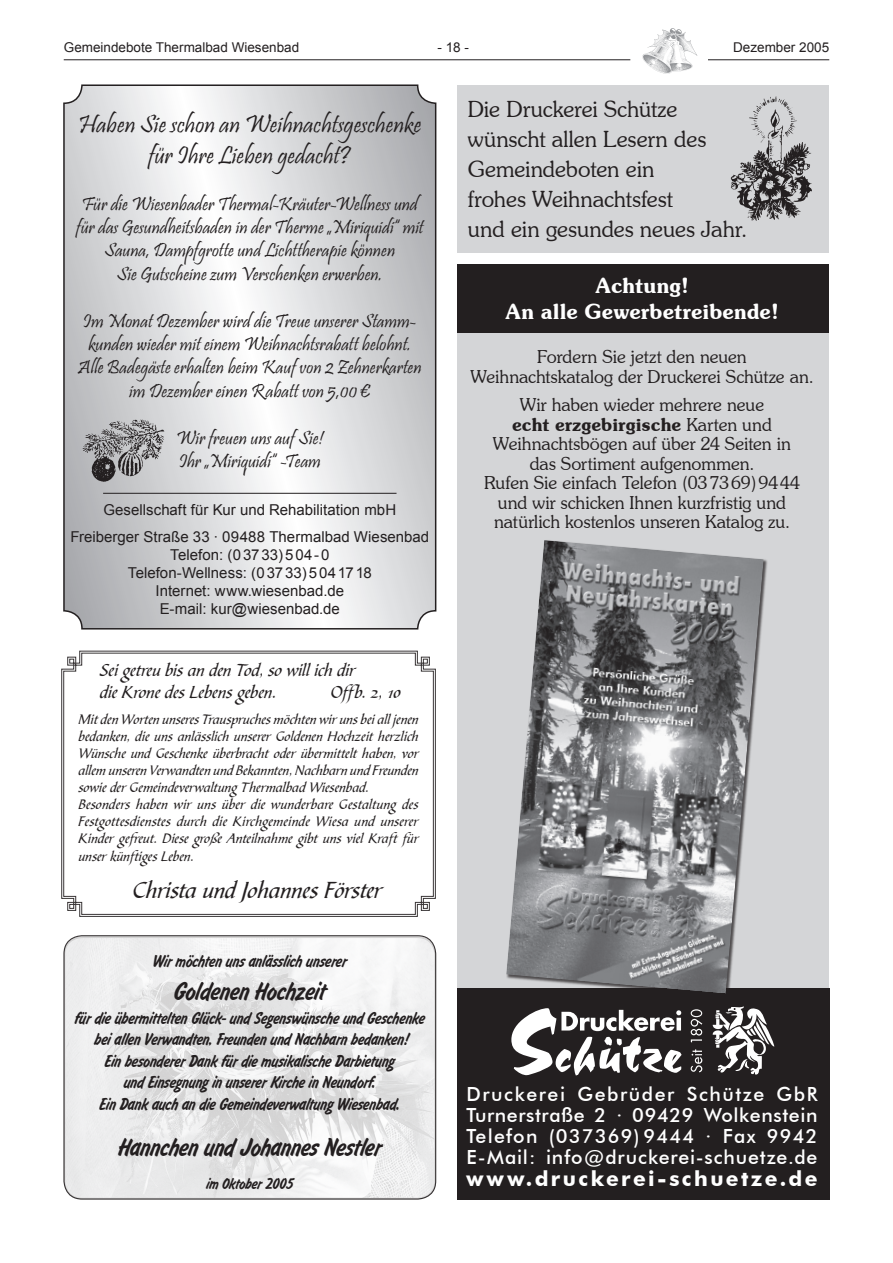
<style>
.page{position:relative;width:893px;height:1263px;background:#fff}
.page>*{position:absolute;margin:0;border:0;box-sizing:border-box;transform-origin:0 0}
.t1{font:27px "Flash D Ligh";letter-spacing:.005em;color:#231f20}
.t2{font:25.5px/30.6px "Pristina";color:#231f20;text-align:center}
.t3{font:24px "Bible Scr T";letter-spacing:-.005em;color:#231f20}
.t4{font:300 22.5px/30px "Souvenir IT Cby BT";letter-spacing:-.005em;color:#231f20}
.t5{font:600 21px/25.2px "Souvenir IT Cby BT";color:#fff;text-align:center}
.t6{font:700 21px "Futura BT";letter-spacing:.115em;color:#fff}
.t7{font:19.5px/23.4px "Pristina";color:#231f20;text-align:center}
.t8{font:500 19.5px/21px "Futura BT";letter-spacing:.06em;color:#fff;text-align:justify}
.t9{font:300 18px/19.5px "Souvenir IT Cby BT";letter-spacing:-.005em;color:#231f20;text-align:center}
.t10{font:18px/21.6px "Flash D Ligh";letter-spacing:.005em;color:#231f20;text-align:center}
.t11{font:18px/21.6px "Bible Scr T";color:#231f20}
.t12{font:16.5px "Flash D Ligh";color:#231f20}
.t13{font:15px/18px "Arial";color:#231f20;text-align:center}
.t14{font:14.25px/17.2px "Bible Scr T";letter-spacing:.005em;color:#231f20}
.t15{font:13.5px "Arial";color:#231f20}
.s1{font-weight:600}
</style>
<div class="page">
<div style="left:457px;top:85px;width:372px;height:167px;background:#d4d5d7"></div>
<svg style="left:63px;top:84px;width:374px;height:546px"></svg>
<hr style="left:64px;top:60px;width:765px;height:1px;background:#231f20">
<svg style="left:61px;top:650px;width:375px;height:267px"></svg>
<svg style="left:63px;top:652px;width:371px;height:263px"></svg>
<svg style="left:63px;top:935px;width:374px;height:264px"></svg>
<div style="left:457px;top:272px;width:372px;height:911px;background:#d4d5d7"></div>
<div style="left:457px;top:264px;width:372px;height:68px;background:#231f20"></div>
<div style="left:457px;top:988px;width:372px;height:211px;background:#231f20"></div>
<svg style="left:691px;top:1009px;width:11px;height:63px"></svg>
<svg style="left:511px;top:1008px;width:171px;height:67px"></svg>
<svg style="left:712px;top:1006px;width:62px;height:69px"></svg>
<div style="left:506px;top:540px;width:263px;height:458px;background:#231f20;opacity:.75"></div>
<img style="left:506px;top:540px;width:258px;height:454px">
<hr style="left:103px;top:493px;width:293px;height:1px;background:#231f20">
<img style="left:79px;top:412px;width:92px;height:73px">
<div style="left:631px;top:54px;width:76px;height:11px;background:#fff"></div>
<img style="left:642px;top:29px;width:55px;height:44px">
<img style="left:730px;top:97px;width:82px;height:124px">
<p class="t15" style="left:64px;top:39px;width:237px">Gemeindebote Thermalbad Wiesenbad</p>
<p class="t15" style="left:437px;top:39px;width:33px">- 18 -</p>
<p class="t15" style="left:733px;top:39px;width:98px">Dezember 2005</p>
<h2 class="t2" style="left:78px;top:112px;width:344px">Haben Sie schon an Weihnachtsgeschenke für Ihre Lieben gedacht?</h2>
<h3 class="t7" style="left:76px;top:194px;width:349px">Für die Wiesenbader Thermal-Kräuter-Wellness und für das Gesundheitsbaden in der Therme „Miriquidi“ mit Sauna, Dampfgrotte und Lichttherapie können<br>Sie Gutscheine zum Verschenken erwerben.</h3>
<h3 class="t7" style="left:78px;top:311px;width:345px">Im Monat Dezember wird die Treue unserer Stamm&shy;kunden wieder mit einem Weihnachtsrabatt belohnt.<br>Alle Badegäste erhalten beim Kauf von 2 Zehnerkarten im Dezember einen Rabatt von 5,00 €</h3>
<h3 class="t7" style="left:176px;top:428px;width:149px;text-align:left">Wir freuen uns auf Sie!<br>Ihr „Miriquidi“ -Team</h3>
<p class="t13" style="left:70px;top:496px;width:360px;line-height:27px">Gesellschaft für Kur und Rehabilitation mbH<br>Freiberger Straße 33 · 09488 Thermalbad Wiesenbad</p>
<p class="t13" style="left:128px;top:546px;width:246px">Telefon: (0 37 33) 5 04 - 0<br>Telefon-Wellness: (0 37 33) 5 04 17 18<br>Internet: www.wiesenbad.de<br>E-mail: kur@wiesenbad.de</p>
<p class="t11" style="left:100px;top:661px;width:257px">Sei getreu bis an den Tod, so will ich dir die Krone des Lebens geben.</p>
<p class="t11" style="left:330px;top:682px;width:72px">Offb. 2, 10</p>
<p class="t14" style="left:78px;top:712px;width:342px">Mit den Worten unseres Trauspruches möchten wir uns bei all jenen bedanken, die uns anlässlich unserer Goldenen Hochzeit herzlich Wünsche und Geschenke überbracht oder übermittelt haben, vor allem unseren Verwandten und Bekannten, Nachbarn und Freunden sowie der Gemeindeverwaltung Thermalbad Wiesenbad.<br>Besonders haben wir uns über die wunderbare Gestaltung des Festgottesdienstes durch die Kirchgemeinde Wiesa und unserer Kinder gefreut. Diese große Anteilnahme gibt uns viel Kraft für unser künftiges Leben.</p>
<h3 class="t3" style="left:132px;top:877px;width:251px">Christa und Johannes Förster</h3>
<p class="t10" style="left:153px;top:951px;width:195px">Wir möchten uns anlässlich unserer</p>
<h1 class="t1" style="left:174px;top:976px;width:153px">Goldenen Hochzeit</h1>
<p class="t10" style="left:75px;top:1007px;width:352px">für die übermittelten Glück- und Segenswünsche und Geschenke bei allen Verwandten, Freunden und Nachbarn bedanken!<br>Ein besonderer Dank für die musikalische Darbietung<br>und Einsegnung in unserer Kirche in Neundorf.<br>Ein Dank auch an die Gemeindeverwaltung Wiesenbad.</p>
<h1 class="t1" style="left:118px;top:1132px;width:265px">Hannchen und Johannes Nestler</h1>
<p class="t12" style="left:206px;top:1175px;width:88px">im Oktober 2005</p>
<h3 class="t4" style="left:468px;top:94px;width:281px">Die Druckerei Schütze wünscht allen Lesern des<br>Gemeindeboten ein<br>frohes Weihnachtsfest<br>und ein gesundes neues Jahr.</h3>
<h3 class="t5" style="left:505px;top:273px;width:275px">Achtung!<br>An alle Gewerbetreibende!</h3>
<p class="t9" style="left:470px;top:347px;width:345px">Fordern Sie jetzt den neuen<br>Weihnachtskatalog der Druckerei Schütze an.</p>
<p class="t9" style="left:484px;top:395px;width:317px">Wir haben wieder mehrere neue<br><span class="s1">echt erzgebirgische</span> Karten und Weihnachtsbögen auf über 24 Seiten in das Sortiment aufgenommen.<br>Rufen Sie einfach Telefon (037369)9444 und wir schicken Ihnen kurzfristig und natürlich kostenlos unseren Katalog zu.</p>
<h3 class="t8" style="left:466px;top:1083px;width:353px">Druckerei Gebrüder Schütze GbR Turnerstraße 2 · 09429 Wolkenstein Telefon (037369) 9444 · Fax 9942<br>E-Mail: info@druckerei-schuetze.de</h3>
<h3 class="t6" style="left:466px;top:1166px;width:353px">www.druckerei-schuetze.de</h3>
</div>
